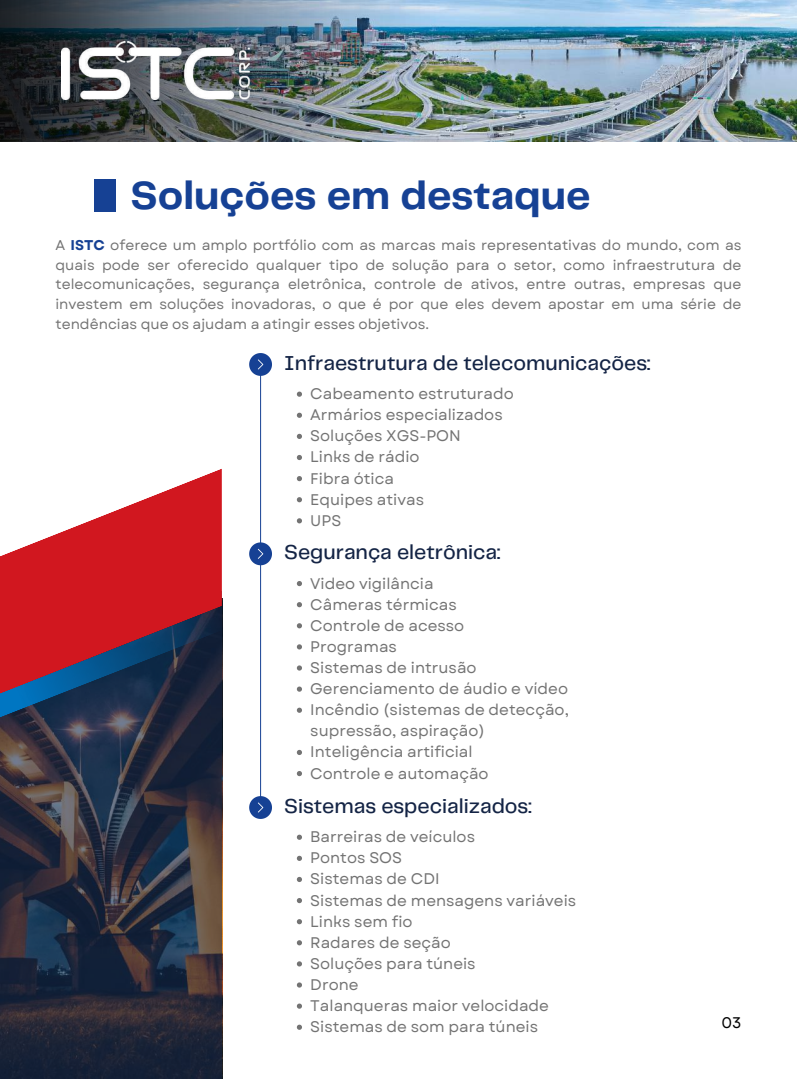
<style>
.page{position:relative;width:797px;height:1079px;background:#fff}
.page>*{position:absolute;margin:0;border:0;box-sizing:border-box;transform-origin:0 0}
.t1{font:700 40.81px "Telegraf";color:#164194}
.t2{font:500 20.94px "Telegraf";color:#142445}
.t3{font:15.38px/21.1px "Garet";color:#737373}
.t4{font:15.38px "Garet";color:#000}
.t5{font:14.12px/19.7px "Garet";color:#737373;text-align:justify}
.s1{font-weight:700;color:#164194}
</style>
<div class="page">
<div style="left:94px;top:179px;width:22px;height:33px;background:#164194"></div>
<svg style="left:0;top:786px;width:222px;height:292px;background:#2c2f3d"></svg>
<svg style="left:0;top:607px;width:223px;height:179px;background:#2f3242"></svg>
<svg style="left:0;top:468px;width:222px;height:259px;fill:#d1171f"></svg>
<img style="left:0;top:0;width:797px;height:142px">
<img style="left:0;top:0;width:443px;height:141px">
<img style="left:62px;top:42px;width:187px;height:58px">
<hr style="left:260px;top:364px;width:1px;height:444px;background:#164194">
<svg style="left:249px;top:353px;width:23px;height:23px"></svg>
<svg style="left:249px;top:795px;width:23px;height:23px"></svg>
<svg style="left:249px;top:542px;width:23px;height:23px"></svg>
<svg style="left:297px;top:391px;width:5px;height:5px"></svg>
<svg style="left:297px;top:412px;width:5px;height:6px"></svg>
<svg style="left:297px;top:433px;width:5px;height:6px"></svg>
<svg style="left:297px;top:455px;width:5px;height:5px"></svg>
<svg style="left:297px;top:476px;width:5px;height:5px"></svg>
<svg style="left:297px;top:497px;width:5px;height:5px"></svg>
<svg style="left:297px;top:518px;width:5px;height:5px"></svg>
<svg style="left:297px;top:581px;width:5px;height:5px"></svg>
<svg style="left:297px;top:602px;width:5px;height:5px"></svg>
<svg style="left:297px;top:623px;width:5px;height:5px"></svg>
<svg style="left:297px;top:644px;width:5px;height:5px"></svg>
<svg style="left:297px;top:665px;width:5px;height:5px"></svg>
<svg style="left:297px;top:686px;width:5px;height:5px"></svg>
<svg style="left:297px;top:707px;width:5px;height:5px"></svg>
<svg style="left:297px;top:749px;width:5px;height:5px"></svg>
<svg style="left:297px;top:771px;width:5px;height:5px"></svg>
<svg style="left:297px;top:834px;width:5px;height:5px"></svg>
<svg style="left:297px;top:855px;width:5px;height:5px"></svg>
<svg style="left:297px;top:876px;width:5px;height:5px"></svg>
<svg style="left:297px;top:898px;width:5px;height:4px"></svg>
<svg style="left:297px;top:919px;width:5px;height:5px"></svg>
<svg style="left:297px;top:940px;width:5px;height:5px"></svg>
<svg style="left:297px;top:961px;width:5px;height:5px"></svg>
<svg style="left:297px;top:982px;width:5px;height:5px"></svg>
<svg style="left:297px;top:1003px;width:5px;height:5px"></svg>
<svg style="left:297px;top:1024px;width:5px;height:5px"></svg>
<h1 class="t1" style="left:131px;top:178px;width:462px">Soluções em destaque</h1>
<p class="t5" style="left:55px;top:235px;width:687px">A <span class="s1">ISTC</span> oferece um amplo portfólio com as marcas mais representativas do mundo, com as quais pode ser oferecido qualquer tipo de solução para o setor, como infraestrutura de telecomunicações, segurança eletrônica, controle de ativos, entre outras, empresas que investem em soluções inovadoras, o que é por que eles devem apostar em uma série de tendências que os ajudam a atingir esses objetivos.</p>
<h2 class="t2" style="left:284px;top:354px;width:368px">Infraestrutura de telecomunicações:</h2>
<p class="t3" style="left:310px;top:383px;width:205px">Cabeamento estruturado<br>Armários especializados<br>Soluções XGS-PON<br>Links de rádio<br>Fibra ótica<br>Equipes ativas<br>UPS</p>
<h2 class="t2" style="left:284px;top:543px;width:218px">Segurança eletrônica:</h2>
<p class="t3" style="left:310px;top:572px;width:260px">Video vigilância<br>Câmeras térmicas<br>Controle de acesso<br>Programas<br>Sistemas de intrusão<br>Gerenciamento de áudio e vídeo<br>Incêndio (sistemas de detecção, supressão, aspiração)<br>Inteligência artificial<br>Controle e automação</p>
<h2 class="t2" style="left:284px;top:796px;width:249px">Sistemas especializados:</h2>
<p class="t3" style="left:310px;top:826px;width:267px">Barreiras de veículos<br>Pontos SOS<br>Sistemas de CDI<br>Sistemas de mensagens variáveis<br>Links sem fio<br>Radares de seção<br>Soluções para túneis<br>Drone<br>Talanqueras maior velocidade<br>Sistemas de som para túneis</p>
<p class="t4" style="left:721px;top:1011px;width:22px">03</p>
</div>
